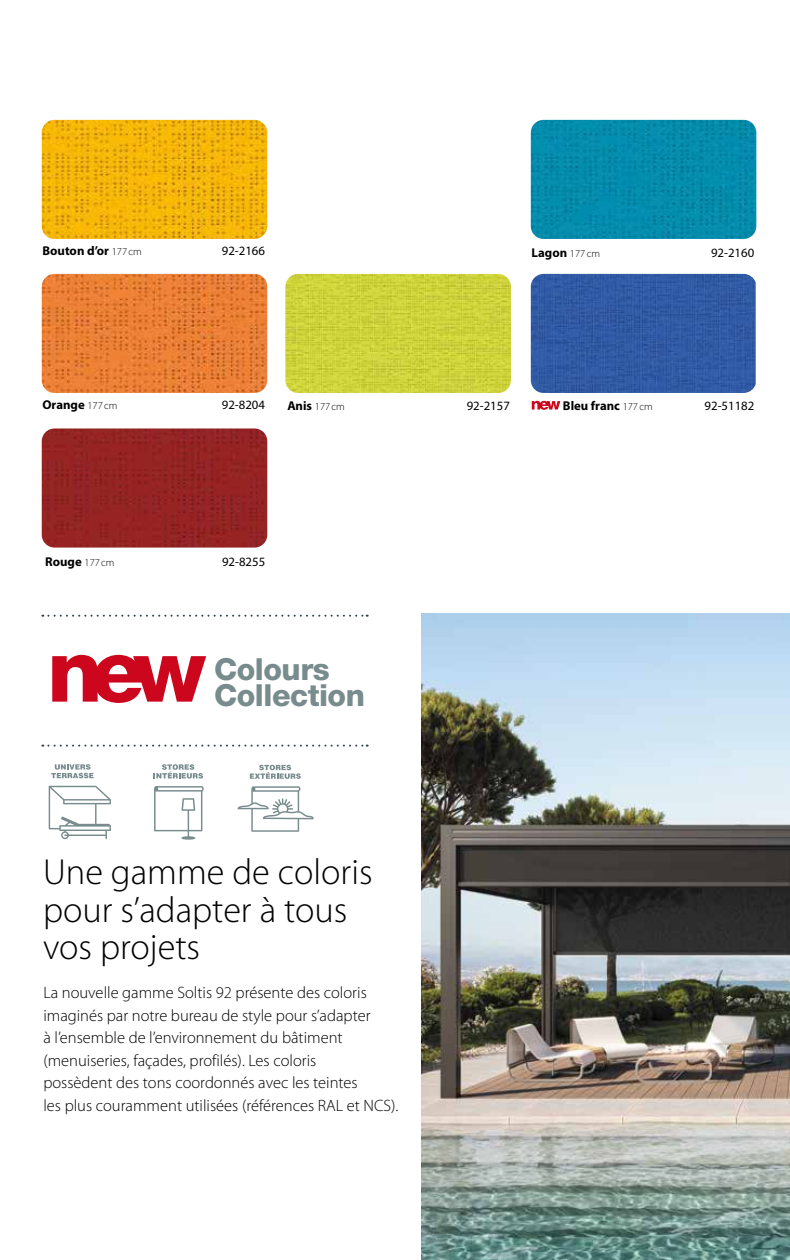
<style>
.page{position:relative;width:790px;height:1260px;background:#fff}
.page>*{position:absolute;margin:0;border:0;box-sizing:border-box;transform-origin:0 0}
.t1{font:800 87.6px "Helvetica Neue LT Std";color:#cc071d}
.t2{font:300 36.3px/37.8px "Myriad Pro";color:#000}
.t3{font:800 30.45px/25.7px "Helvetica Neue LT Std";letter-spacing:-.015em;color:#788b8d}
.t4{font:300 16.5px/22.5px "Myriad Pro";color:#000}
.t5{font:700 12.75px "Myriad Pro";color:#000}
.t6{font:12.75px "Myriad Pro";color:#000}
.t7{font:300 10.5px "Myriad Pro";color:#000}
.s1{font-weight:300;font-size:10.5px}
.s2{font-weight:700;font-size:12.75px}
</style>
<div class="page">
<img style="left:421px;top:613px;width:368px;height:647px">
<svg style="left:49px;top:785px;width:62px;height:54px"></svg>
<svg style="left:51px;top:764px;width:43px;height:14px"></svg>
<svg style="left:237px;top:786px;width:76px;height:45px"></svg>
<svg style="left:250px;top:764px;width:51px;height:15px"></svg>
<svg style="left:154px;top:786px;width:50px;height:53px"></svg>
<svg style="left:153px;top:764px;width:50px;height:14px"></svg>
<svg style="left:42px;top:744px;width:325px;height:2px"></svg>
<svg style="left:42px;top:614px;width:325px;height:2px"></svg>
<svg style="left:531px;top:401px;width:29px;height:9px"></svg>
<img style="left:42px;top:120px;width:225px;height:119px">
<img style="left:42px;top:274px;width:225px;height:119px">
<img style="left:285px;top:274px;width:225px;height:119px">
<img style="left:530px;top:274px;width:225px;height:119px">
<img style="left:42px;top:428px;width:225px;height:119px">
<img style="left:530px;top:120px;width:226px;height:119px">
<p class="t5" style="left:42px;top:243px;width:101px">Bouton d’or <span class="s1">177 cm</span></p>
<p class="t6" style="left:222px;top:243px;width:45px">92-2166</p>
<p class="t5" style="left:531px;top:244px;width:70px">Lagon <span class="s1">177 cm</span></p>
<p class="t6" style="left:710px;top:245px;width:45px">92-2160</p>
<p class="t5" style="left:42px;top:396px;width:76px">Orange <span class="s1">177 cm</span></p>
<p class="t6" style="left:222px;top:397px;width:45px">92-8204</p>
<p class="t7" style="left:287px;top:400px;width:59px"><span class="s2">Anis</span> 177 cm</p>
<p class="t6" style="left:466px;top:397px;width:45px">92-2157</p>
<p class="t5" style="left:562px;top:397px;width:91px">Bleu franc <span class="s1">177 cm</span></p>
<p class="t6" style="left:704px;top:397px;width:51px">92-51182</p>
<p class="t5" style="left:45px;top:553px;width:71px">Rouge <span class="s1">177 cm</span></p>
<p class="t6" style="left:222px;top:553px;width:45px">92-8255</p>
<h1 class="t1" style="left:47px;top:618px;width:160px">new</h1>
<h3 class="t3" style="left:214px;top:656px;width:152px">Colours<br>Collection</h3>
<h2 class="t2" style="left:43px;top:853px;width:331px">Une gamme de coloris pour s’adapter à tous vos projets</h2>
<p class="t4" style="left:43px;top:981px;width:356px">La nouvelle gamme Soltis 92 présente des coloris imaginés par notre bureau de style pour s’adapter<br>à l’ensemble de l’environnement du bâtiment (menuiseries, façades, profilés). Les coloris<br>possèdent des tons coordonnés avec les teintes<br>les plus couramment utilisées (références RAL et NCS).</p>
</div>
